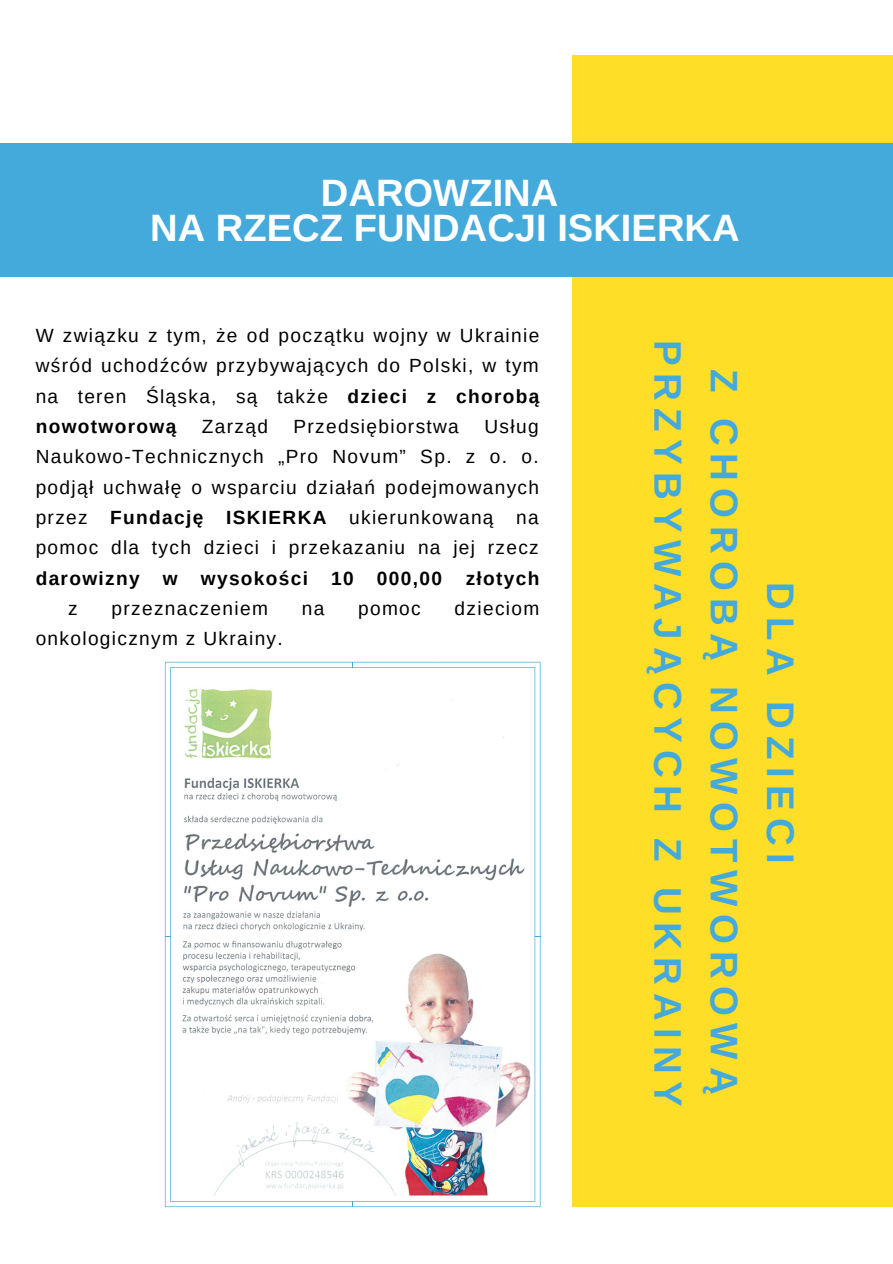
<style>
.page{position:relative;width:893px;height:1264px;background:#fff}
.page>*{position:absolute;margin:0;border:0;box-sizing:border-box;transform-origin:0 0}
.t1{font:700 38.4px/56.2px "Arimo";letter-spacing:.19em;color:#44a9db;text-align:center}
.t2{font:700 38.1px/34.8px "Arimo";color:#fff;text-align:center}
.t3{font:19.05px/30.3px "Arimo";letter-spacing:.07em;color:#000;text-align:justify}
.t4{font:700 19.05px "Arimo";letter-spacing:.07em;color:#000}
.s1{font-weight:700}
</style>
<div class="page">
<div style="left:572px;top:56px;width:320px;height:1151px;background:#ffde27"></div>
<div style="left:0;top:143px;width:892px;height:133px;background:#44a9db"></div>
<svg style="left:165px;top:662px;width:375px;height:544px"></svg>
<svg style="left:170px;top:667px;width:365px;height:534px"></svg>
<h2 class="t2" style="left:150px;top:175px;width:591px">DAROWZINA<br>NA RZECZ FUNDACJI ISKIERKA</h2>
<p class="t3" style="left:36px;top:320px;width:505px">W związku z tym, że od początku wojny w Ukrainie wśród uchodźców przybywających do Polski, w tym na teren Śląska, są także <span class="s1">dzieci z chorobą nowotworową</span></p>
<p class="t3" style="left:36px;top:411px;width:505px;text-indent:449px">Usług Naukowo-Technicznych „Pro Novum” Sp. z o. o. podjął uchwałę o wsparciu działań podejmowanych przez <span class="s1">Fundację ISKIERKA</span> ukierunkowaną na pomoc dla tych dzieci i przekazaniu na jej rzecz</p>
<p class="t4" style="left:36px;top:567px;width:505px">darowizny w wysokości 10 000,00 złotych</p>
<p class="t3" style="left:68px;top:593px;width:11px">z</p>
<p class="t3" style="left:112px;top:593px;width:158px">przeznaczeniem</p>
<p class="t3" style="left:302px;top:593px;width:24px">na</p>
<p class="t3" style="left:358px;top:593px;width:64px">pomoc</p>
<p class="t3" style="left:454px;top:593px;width:86px">dzieciom</p>
<p class="t3" style="left:36px;top:623px;width:248px">onkologicznym z Ukrainy.</p>
<p class="t3" style="left:202px;top:411px;width:68px">Zarząd</p>
<p class="t3" style="left:293px;top:411px;width:167px">Przedsiębiorstwa</p>
<h1 class="t1" style="left:808px;top:340px;width:768px;rotate:90deg">DLA DZIECI<br>Z CHOROBĄ NOWOTWOROWĄ<br>PRZYBYWAJĄCYCH Z UKRAINY</h1>
</div>
